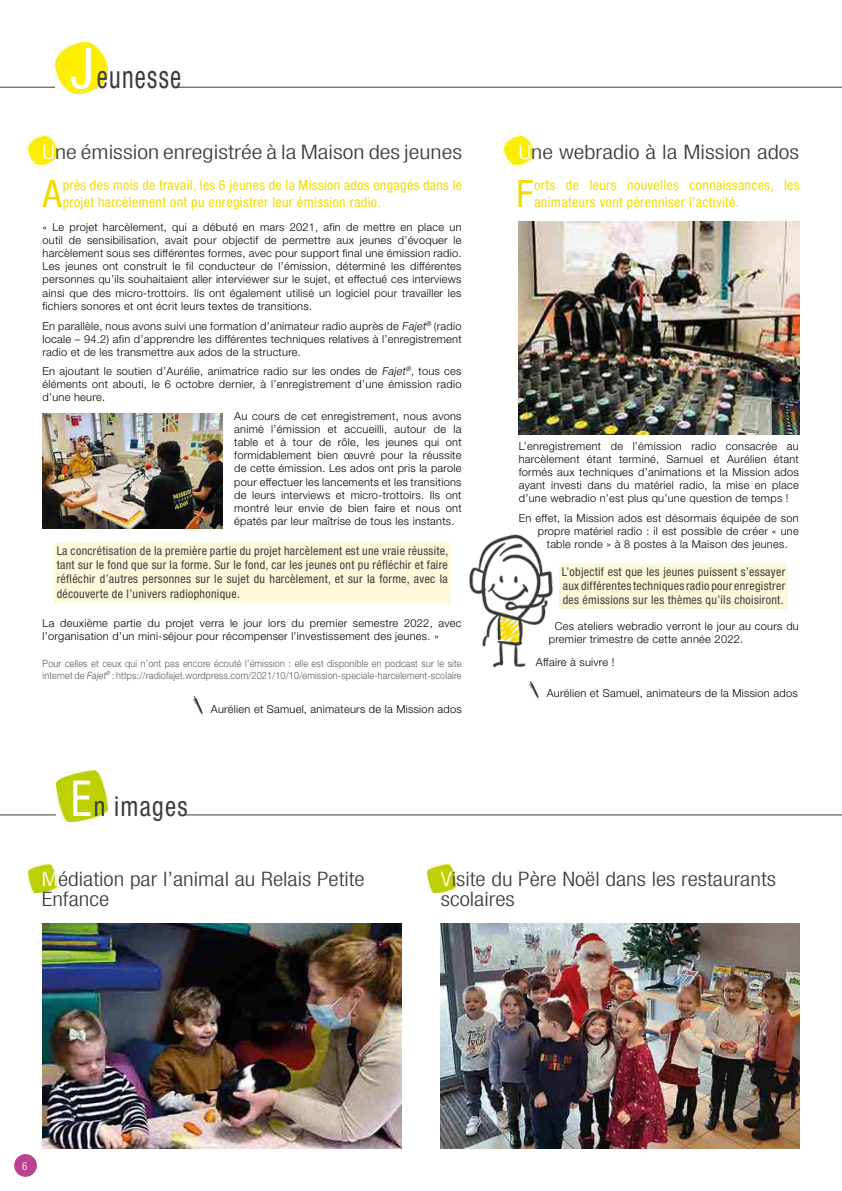
<style>
.page{position:relative;width:842px;height:1191px;background:#fff}
.page>*{position:absolute;margin:0;border:0;box-sizing:border-box;transform-origin:0 0}
.t1{font:condensed 37.8px "Helvetica Neue LT";color:#f2dc00}
.t2{font:condensed 31.2px "Helvetica Neue LT";letter-spacing:.05em;color:#3c3c3b;scale:.8 1}
.t3{font:condensed 27.5px "Helvetica Neue LT";letter-spacing:.05em;color:#3c3c3b;scale:.91 1}
.t4{font:300 condensed 20px/20px "Helvetica Neue LT";color:#3c3c3b;scale:1.19 1}
.t5{font:300 condensed 20px "Helvetica Neue LT";color:#3c3c3b;scale:1.25 1}
.t6{font:condensed 14px/17px "Helvetica Neue LT";letter-spacing:.025em;color:#f2dc00}
.t7{font:condensed 12px/14.4px "Helvetica Neue LT";letter-spacing:.025em;color:#3c3c3b;text-align:justify}
.t8{font:300 11px/13.2px "Helvetica Neue LT";letter-spacing:.025em;color:#000;text-align:justify}
.t9{font:300 condensed 11px "Helvetica Neue LT";color:#fff}
.t10{font:300 10px/12px "Helvetica Neue LT";letter-spacing:.02em;color:#575756;scale:.9 1}
.s1{font-size:56.2px;color:#fff}
.s2{color:#fff}
.s3{font-style:italic}
.s4{font-size:49.5px;color:#fff}
</style>
<div class="page">
<div style="left:14px;top:1154px;width:23px;height:22px;background:#bd4191;border-radius:50%"></div>
<hr style="left:0;top:87px;width:71px;height:1px;background:#3c3c3b">
<img style="left:56px;top:43px;width:51px;height:51px">
<div style="left:54px;top:542px;width:396px;height:61px;background:#fdf8d9;border-radius:3px"></div>
<img style="left:28px;top:136px;width:29px;height:29px">
<hr style="left:178px;top:87px;width:664px;height:1px;background:#3c3c3b">
<img style="left:43px;top:413px;width:180px;height:116px">
<div style="left:559px;top:563px;width:229px;height:47px;background:#fdf8d9;border-radius:3px"></div>
<img style="left:505px;top:136px;width:28px;height:29px">
<img style="left:193px;top:697px;width:9px;height:17px">
<img style="left:519px;top:221px;width:280px;height:213px">
<img style="left:529px;top:681px;width:9px;height:17px">
<img style="left:469px;top:534px;width:84px;height:134px">
<hr style="left:0;top:814px;width:65px;height:1px;background:#3c3c3b">
<img style="left:57px;top:770px;width:51px;height:51px">
<img style="left:28px;top:864px;width:29px;height:28px">
<hr style="left:186px;top:814px;width:656px;height:1px;background:#3c3c3b">
<img style="left:427px;top:864px;width:29px;height:28px">
<img style="left:43px;top:923px;width:358px;height:225px">
<img style="left:441px;top:923px;width:358px;height:225px">
<h2 class="t2" style="left:70px;top:59px;width:140px"><span class="s1">J</span>eunesse</h2>
<h3 class="t5" style="left:43px;top:140px;width:337px"><span class="s2">U</span>ne émission enregistrée à la Maison des jeunes</h3>
<h1 class="t1" style="left:43px;top:172px;width:20px">A</h1>
<p class="t6" style="left:63px;top:176px;width:401px">près des mois de travail, les 6 jeunes de la Mission ados engagés dans le projet harcèlement ont pu enregistrer leur émission radio.</p>
<p class="t8" style="left:43px;top:220px;width:421px">« Le projet harcèlement, qui a débuté en mars 2021, afin de mettre en place un outil de sensibilisation, avait pour objectif de permettre aux jeunes d’évoquer le harcèlement sous ses différentes formes, avec pour support final une émission radio.<br>Les jeunes ont construit le fil conducteur de l’émission, déterminé les différentes personnes qu’ils souhaitaient aller interviewer sur le sujet, et effectué ces interviews ainsi que des micro-trottoirs. Ils ont également utilisé un logiciel pour travailler les fichiers sonores et ont écrit leurs textes de transitions.</p>
<p class="t8" style="left:43px;top:319px;width:421px">En parallèle, nous avons suivi une formation d’animateur radio auprès de <span class="s3">Fajet</span><sup>®</sup> (radio locale – 94.2) afin d’apprendre les différentes techniques relatives à l’enregistrement radio et de les transmettre aux ados de la structure.</p>
<p class="t8" style="left:43px;top:364px;width:421px">En ajoutant le soutien d’Aurélie, animatrice radio sur les ondes de <span class="s3">Fajet</span><sup>®</sup>, tous ces éléments ont abouti, le 6 octobre dernier, à l’enregistrement d’une émission radio d’une heure.</p>
<p class="t8" style="left:234px;top:409px;width:229px">Au cours de cet enregistrement, nous avons animé l’émission et accueilli, autour de la table et à tour de rôle, les jeunes qui ont formidablement bien œuvré pour la réussite de cette émission. Les ados ont pris la parole pour effectuer les lancements et les transitions de leurs interviews et micro-trottoirs. Ils ont montré leur envie de bien faire et nous ont épatés par leur maîtrise de tous les instants.</p>
<p class="t7" style="left:57px;top:543px;width:393px">La concrétisation de la première partie du projet harcèlement est une vraie réussite, tant sur le fond que sur la forme. Sur le fond, car les jeunes ont pu réfléchir et faire réfléchir d’autres personnes sur le sujet du harcèlement, et sur la forme, avec la découverte de l’univers radiophonique.</p>
<p class="t8" style="left:43px;top:616px;width:421px">La deuxième partie du projet verra le jour lors du premier semestre 2022, avec l’organisation d’un mini-séjour pour récompenser l’investissement des jeunes. »</p>
<p class="t10" style="left:43px;top:657px;width:467px">Pour celles et ceux qui n’ont pas encore écouté l’émission : elle est disponible en podcast sur le site internet de <span class="s3">Fajet</span><sup>®</sup> : https://radiofajet.wordpress.com/2021/10/10/emission-speciale-harcelement-scolaire</p>
<p class="t8" style="left:211px;top:702px;width:252px">Aurélien et Samuel, animateurs de la Mission ados</p>
<h3 class="t3" style="left:71px;top:790px;width:130px"><span class="s4">E</span>n images</h3>
<h3 class="t5" style="left:519px;top:140px;width:226px"><span class="s2">U</span>ne webradio à la Mission ados</h3>
<h1 class="t1" style="left:517px;top:172px;width:18px">F</h1>
<p class="t6" style="left:534px;top:176px;width:267px">orts de leurs nouvelles connaissances, les animateurs vont pérenniser l’activité.</p>
<p class="t8" style="left:519px;top:439px;width:282px">L’enregistrement de l’émission radio consacrée au harcèlement étant terminé, Samuel et Aurélien étant formés aux techniques d’animations et la Mission ados ayant investi dans du matériel radio, la mise en place d’une webradio n’est plus qu’une question de temps !</p>
<p class="t8" style="left:519px;top:511px;width:282px">En effet, la Mission ados est désormais équipée de son</p>
<p class="t8" style="left:538px;top:524px;width:263px">propre matériel radio : il est possible de créer « une</p>
<p class="t8" style="left:547px;top:537px;width:242px">table ronde » à 8 postes à la Maison des jeunes.</p>
<p class="t7" style="left:562px;top:564px;width:225px">L’objectif est que les jeunes puissent s’essayer aux différentes techniques radio pour enregistrer des émissions sur les thèmes qu’ils choisiront.</p>
<p class="t8" style="left:549px;top:619px;width:252px;text-indent:6px">Ces ateliers webradio verront le jour au cours du premier trimestre de cette année 2022.</p>
<p class="t8" style="left:536px;top:655px;width:80px">Affaire à suivre !</p>
<p class="t8" style="left:547px;top:686px;width:252px">Aurélien et Samuel, animateurs de la Mission ados</p>
<h3 class="t4" style="left:42px;top:868px;width:273px"><span class="s2">M</span>édiation par l’animal au Relais Petite<br>Enfance</h3>
<h3 class="t4" style="left:441px;top:868px;width:283px"><span class="s2">V</span>isite du Père Noël dans les restaurants scolaires</h3>
<p class="t9" style="left:22px;top:1159px;width:7px">6</p>
</div>
